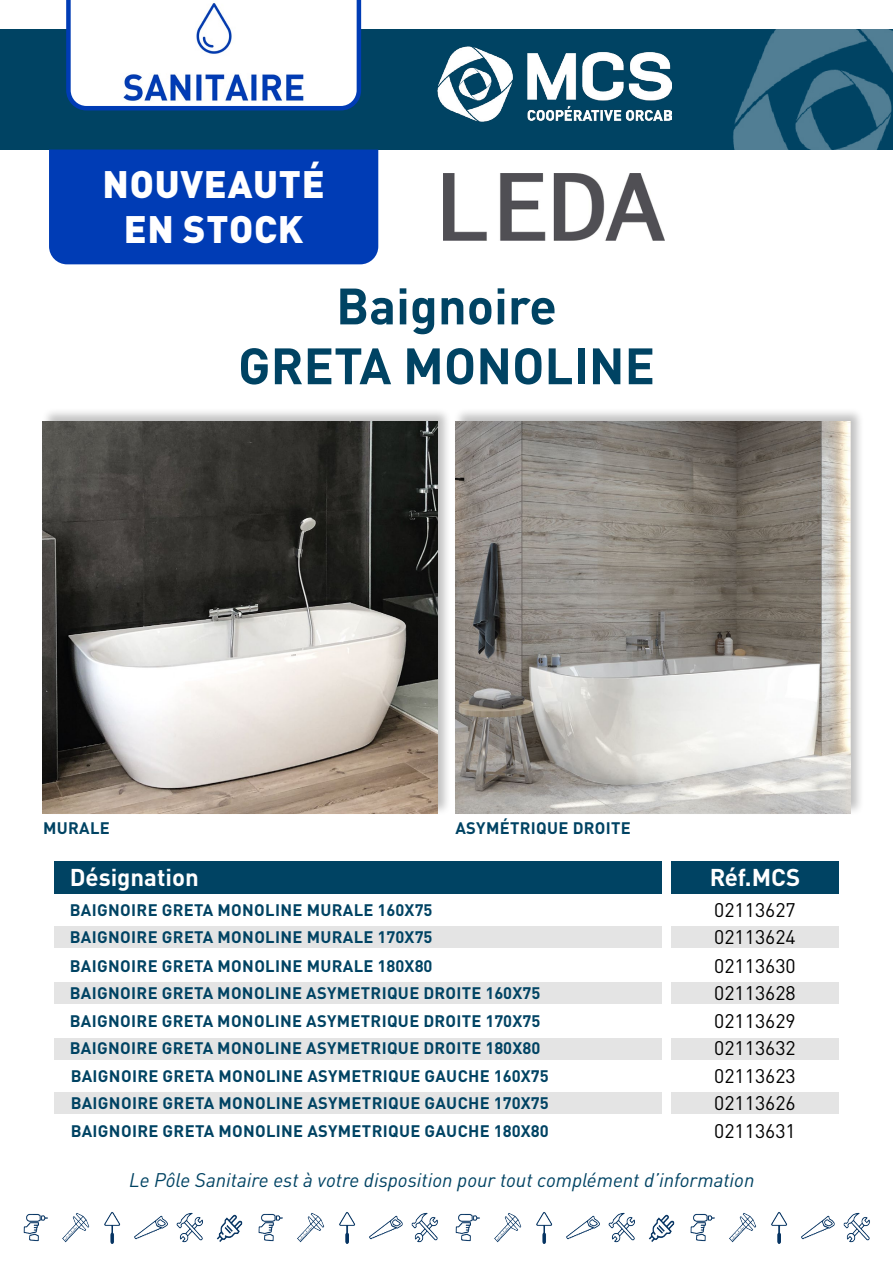
<style>
.page{position:relative;width:893px;height:1263px;background:#fff}
.page>*{position:absolute;margin:0;border:0;box-sizing:border-box;transform-origin:0 0}
.t1{font:700 50.4px/59.8px "DIN Pro";color:#004363;text-align:center}
.t2{font:900 37.8px/45.5px "DIN Pro";letter-spacing:.02em;color:#fff;text-align:center}
.t3{font:700 24px "DIN Pro";color:#fff}
.t4{font:19.5px "DIN Pro";color:#000}
.t5{font:italic 19.5px "DIN Pro";color:#004363}
.t6{font:700 16.5px "DIN Pro";letter-spacing:.02em;color:#004363}
</style>
<div class="page">
<div style="left:671px;top:926px;width:168px;height:22px;background:#e4e4e4"></div>
<div style="left:671px;top:982px;width:168px;height:22px;background:#e4e4e4"></div>
<div style="left:671px;top:1092px;width:168px;height:22px;background:#e4e4e4"></div>
<div style="left:671px;top:1038px;width:168px;height:21px;background:#e4e4e4"></div>
<div style="left:54px;top:926px;width:608px;height:22px;background:#e4e4e4"></div>
<div style="left:54px;top:1092px;width:608px;height:22px;background:#e4e4e4"></div>
<div style="left:54px;top:982px;width:608px;height:22px;background:#e4e4e4"></div>
<div style="left:54px;top:1038px;width:608px;height:21px;background:#e4e4e4"></div>
<div style="left:0;top:29px;width:893px;height:121px;background:#004363"></div>
<div style="left:49px;top:150px;width:329px;height:114px;background:#003cb5"></div>
<svg style="left:66px;top:0;width:296px;height:111px"></svg>
<img style="left:437px;top:46px;width:235px;height:76px">
<img style="left:733px;top:29px;width:159px;height:121px">
<img style="left:23px;top:1212px;width:415px;height:32px">
<img style="left:455px;top:1212px;width:415px;height:32px">
<img style="left:443px;top:173px;width:222px;height:68px">
<div style="left:54px;top:861px;width:608px;height:32px;background:#004363"></div>
<div style="left:671px;top:861px;width:168px;height:32px;background:#004363"></div>
<div style="left:41px;top:408px;width:411px;height:408px;background:#000;opacity:.25"></div>
<img style="left:43px;top:422px;width:395px;height:392px">
<div style="left:453px;top:408px;width:411px;height:408px;background:#000;opacity:.25"></div>
<img style="left:455px;top:422px;width:395px;height:392px">
<h2 class="t2" style="left:102px;top:156px;width:224px">NOUVEAUTÉ<br>EN STOCK</h2>
<h1 class="t1" style="left:238px;top:270px;width:418px">Baignoire<br>GRETA MONOLINE</h1>
<p class="t6" style="left:43px;top:814px;width:68px">MURALE</p>
<p class="t6" style="left:455px;top:814px;width:177px">ASYMÉTRIQUE DROITE</p>
<h3 class="t3" style="left:70px;top:857px;width:131px">Désignation</h3>
<h3 class="t3" style="left:710px;top:857px;width:92px">Réf.MCS</h3>
<p class="t6" style="left:70px;top:896px;width:364px">BAIGNOIRE GRETA MONOLINE MURALE 160X75</p>
<p class="t4" style="left:714px;top:894px;width:83px">02113627</p>
<p class="t6" style="left:70px;top:923px;width:364px">BAIGNOIRE GRETA MONOLINE MURALE 170X75</p>
<p class="t4" style="left:714px;top:922px;width:83px">02113624</p>
<p class="t6" style="left:70px;top:952px;width:364px">BAIGNOIRE GRETA MONOLINE MURALE 180X80</p>
<p class="t4" style="left:714px;top:950px;width:83px">02113630</p>
<p class="t6" style="left:70px;top:979px;width:472px">BAIGNOIRE GRETA MONOLINE ASYMETRIQUE DROITE 160X75</p>
<p class="t4" style="left:714px;top:977px;width:83px">02113628</p>
<p class="t6" style="left:70px;top:1007px;width:472px">BAIGNOIRE GRETA MONOLINE ASYMETRIQUE DROITE 170X75</p>
<p class="t4" style="left:714px;top:1006px;width:83px">02113629</p>
<p class="t6" style="left:70px;top:1035px;width:472px">BAIGNOIRE GRETA MONOLINE ASYMETRIQUE DROITE 180X80</p>
<p class="t4" style="left:714px;top:1033px;width:83px">02113632</p>
<p class="t6" style="left:71px;top:1062px;width:480px">BAIGNOIRE GRETA MONOLINE ASYMETRIQUE GAUCHE 160X75</p>
<p class="t4" style="left:714px;top:1060px;width:83px">02113623</p>
<p class="t6" style="left:71px;top:1089px;width:480px">BAIGNOIRE GRETA MONOLINE ASYMETRIQUE GAUCHE 170X75</p>
<p class="t4" style="left:714px;top:1088px;width:83px">02113626</p>
<p class="t6" style="left:71px;top:1117px;width:480px">BAIGNOIRE GRETA MONOLINE ASYMETRIQUE GAUCHE 180X80</p>
<p class="t4" style="left:714px;top:1116px;width:83px">02113631</p>
<p class="t5" style="left:129px;top:1164px;width:627px">Le Pôle Sanitaire est à votre disposition pour tout complément d’information</p>
</div>
